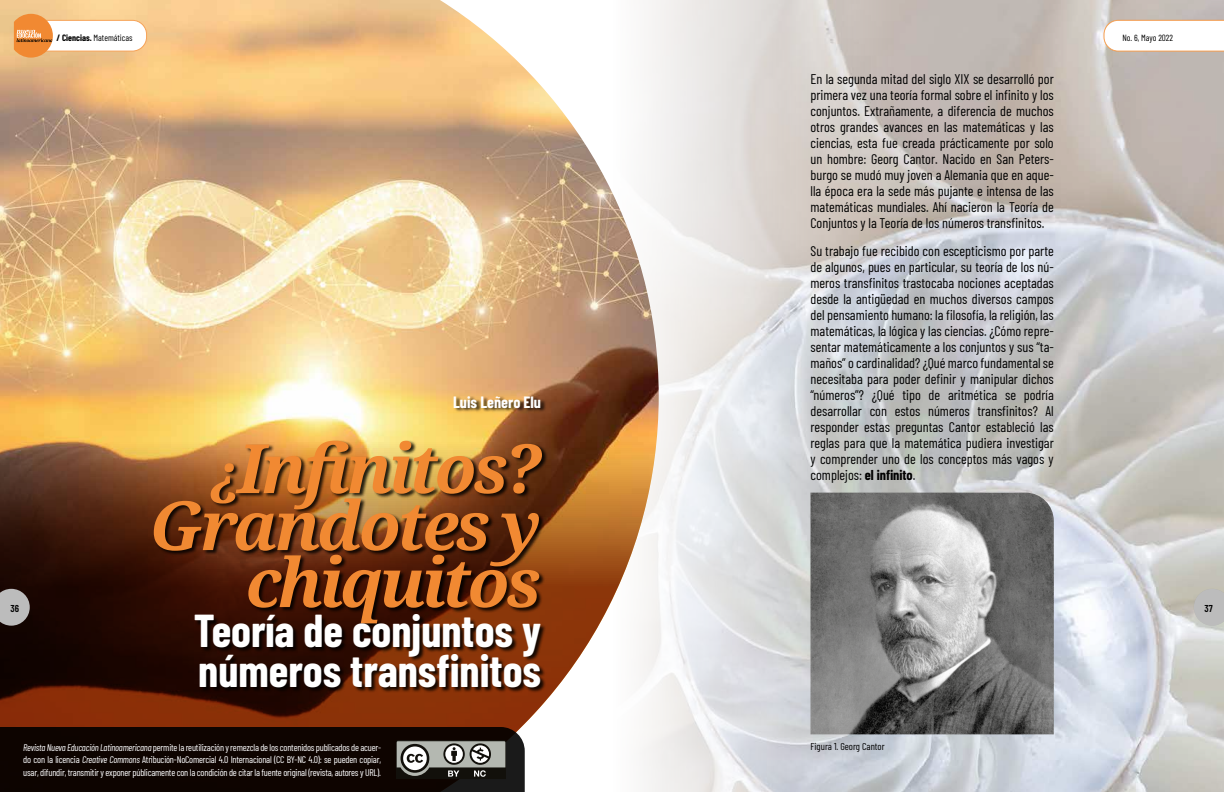
<style>
.page{position:relative;width:1224px;height:792px;background:#fff}
.page>*{position:absolute;margin:0;border:0;box-sizing:border-box;transform-origin:0 0}
.t1{font:italic 700 68px/57px "Noto Serif";letter-spacing:-.05em;color:#f18932;text-align:right}
.t2{font:700 45px/40px "Barlow Condensed";color:#fff}
.t3{font:700 16px "Barlow Condensed";color:#fff}
.t4{font:14px/16px "Barlow Condensed";color:#000;text-align:justify}
.t5{font:10px "Barlow Condensed";color:#000}
.t6{font:600 10px "Barlow Condensed";color:#000}
.t7{font:9.7px/12.6px "Barlow Condensed";letter-spacing:-.02em;color:#fff;text-align:justify}
.t8{font:9px "Barlow Condensed";color:#000}
.t9{font:700 9px "Barlow Condensed";color:#000}
.s1{font-weight:700}
.s2{font-size:55px}
.s3{font-style:italic}
</style>
<div class="page">
<img style="left:659px;top:0;width:565px;height:792px">
<svg style="left:1104px;top:20px;width:120px;height:31px"></svg>
<svg style="left:1194px;top:589px;width:30px;height:37px"></svg>
<img style="left:0;top:0;width:659px;height:792px">
<svg style="left:0;top:589px;width:30px;height:37px"></svg>
<div style="left:153px;top:396px;width:395px;height:297px;background:#000;opacity:.85"></div>
<svg style="left:0;top:727px;width:525px;height:65px"></svg>
<div style="left:20px;top:20px;width:127px;height:31px;background:#fff;border-radius:14px"></div>
<div style="left:20px;top:20px;width:127px;height:31px;border:1px solid #f6a257;border-radius:14px"></div>
<svg style="left:14px;top:14px;width:39px;height:44px"></svg>
<img style="left:811px;top:493px;width:243px;height:241px">
<p class="t8" style="left:57px;top:31px;width:78px"><span class="s1">/ Ciencias.</span> Matemáticas</p>
<p class="t9" style="left:66px;top:31px;width:44px">arta editorial</p>
<p class="t8" style="left:1123px;top:31px;width:52px">No. 6, Mayo 2022</p>
<p class="t4" style="left:811px;top:70px;width:245px">En la segunda mitad del siglo XIX se desarrolló por primera vez una teoría formal sobre el infinito y los conjuntos. Extrañamente, a diferencia de muchos otros grandes avances en las matemáticas y las ciencias, esta fue creada prácticamente por solo un hombre: Georg Cantor. Nacido en San Peters&shy;burgo se mudó muy joven a Alemania que en aque&shy;lla época era la sede más pujante e intensa de las matemáticas mundiales. Ahí nacieron la Teoría de Conjuntos y la Teoría de los números transfinitos.</p>
<p class="t4" style="left:811px;top:242px;width:245px">Su trabajo fue recibido con escepticismo por parte de algunos, pues en particular, su teoría de los nú&shy;meros transfinitos trastocaba nociones aceptadas desde la antigüedad en muchos diversos campos del pensamiento humano: la filosofía, la religión, las matemáticas, la lógica y las ciencias. ¿Cómo repre&shy;sentar matemáticamente a los conjuntos y sus “ta&shy;maños” o cardinalidad? ¿Qué marco fundamental se necesitaba para poder definir y manipular dichos “números”? ¿Qué tipo de aritmética se podría desarrollar con estos números transfinitos? Al responder estas preguntas Cantor estableció las reglas para que la matemática pudiera investigar y comprender uno de los conceptos más vagos y complejos: <span class="s1">el infinito</span>.</p>
<p class="t3" style="left:453px;top:391px;width:90px">Luis Leñero Elu</p>
<h1 class="t1" style="left:150px;top:438px;width:393px"><span class="s2">¿</span>Infinitos?<br>Grandotes y chiquitos</h1>
<p class="t6" style="left:11px;top:602px;width:10px">36</p>
<p class="t6" style="left:1205px;top:602px;width:10px">37</p>
<h2 class="t2" style="left:194px;top:608px;width:349px">Teoría de conjuntos y números transfinitos</h2>
<p class="t7" style="left:23px;top:740px;width:359px"><span class="s3">Revista Nueva Educación Latinoamericana</span> permite la reutilización y remezcla de los contenidos publicados de acuer&shy;do con la licencia <span class="s3">Creative Commons</span> Atribución-NoComercial 4.0 Internacional (CC BY-NC 4.0): se pueden copiar, usar, difundir, transmitir y exponer públicamente con la condición de citar la fuente original (revista, autores y URL).</p>
<p class="t5" style="left:811px;top:739px;width:76px">Figura 1. Georg Cantor</p>
</div>
